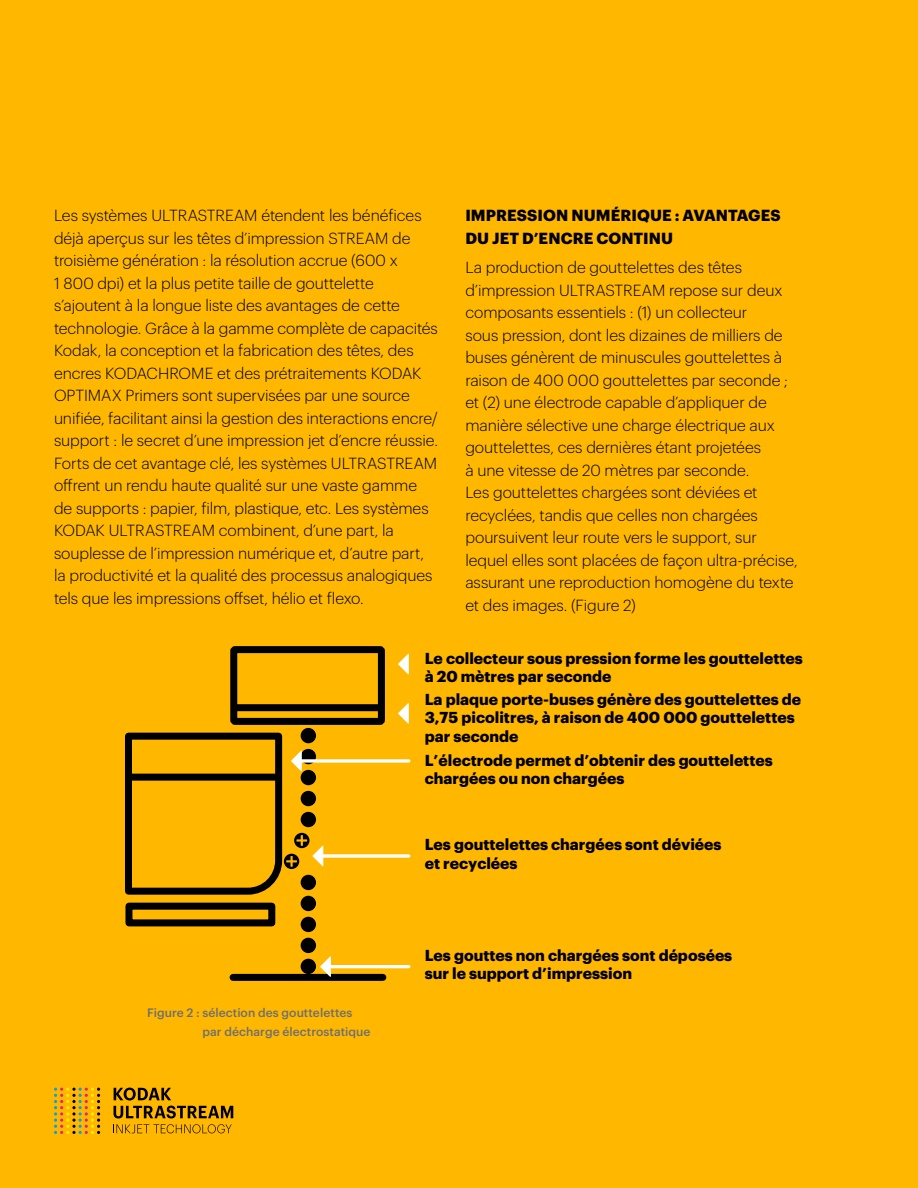
<style>
.page{position:relative;width:918px;height:1188px;background:#ffb700}
.page>*{position:absolute;margin:0;border:0;box-sizing:border-box;transform-origin:0 0}
.t1{font:300 15.75px/22.5px "Graphik";letter-spacing:-.005em;color:#000}
.t2{font:700 15.75px/22.5px "Graphik";letter-spacing:.005em;color:#000}
.t3{font:700 15.6px/18.8px "Graphik";color:#000}
.t4{font:500 12px/18.9px "Graphik";letter-spacing:.005em;color:#6d6e71}
</style>
<div class="page">
<svg style="left:54px;top:1088px;width:46px;height:46px"></svg>
<svg style="left:113px;top:1088px;width:120px;height:30px"></svg>
<svg style="left:113px;top:1124px;width:119px;height:9px"></svg>
<svg style="left:398px;top:654px;width:11px;height:21px"></svg>
<svg style="left:398px;top:703px;width:11px;height:21px"></svg>
<div style="left:230px;top:646px;width:155px;height:79px;border:7px solid #000;border-radius:2px"></div>
<div style="left:235px;top:704px;width:147px;height:7px;background:#000"></div>
<div style="left:233px;top:974px;width:150px;height:7px;background:#000"></div>
<div style="left:125px;top:903px;width:150px;height:23px;border:7px solid #000"></div>
<div style="left:301px;top:938px;width:15px;height:15px;background:#000;border-radius:50%"></div>
<div style="left:301px;top:959px;width:15px;height:15px;background:#000;border-radius:50%"></div>
<div style="left:301px;top:896px;width:15px;height:15px;background:#000;border-radius:50%"></div>
<div style="left:301px;top:917px;width:15px;height:15px;background:#000;border-radius:50%"></div>
<svg style="left:323px;top:759px;width:86px;height:4px"></svg>
<svg style="left:125px;top:729px;width:198px;height:169px"></svg>
<svg style="left:318px;top:854px;width:91px;height:4px"></svg>
<svg style="left:320px;top:956px;width:11px;height:21px"></svg>
<hr style="left:326px;top:965px;width:83px;height:3px;background:#fff">
<p class="t1" style="left:54px;top:203px;width:385px">Les systèmes ULTRASTREAM étendent les bénéfices déjà aperçus sur les têtes d’impression STREAM de troisième génération : la résolution accrue (600 x<br>1 800 dpi) et la plus petite taille de gouttelette s’ajoutent à la longue liste des avantages de cette technologie. Grâce à la gamme complète de capacités Kodak, la conception et la fabrication des têtes, des encres KODACHROME et des prétraitements KODAK OPTIMAX Primers sont supervisées par une source unifiée, facilitant ainsi la gestion des interactions encre/ support : le secret d’une impression jet d’encre réussie.<br>Forts de cet avantage clé, les systèmes ULTRASTREAM offrent un rendu haute qualité sur une vaste gamme de supports : papier, film, plastique, etc. Les systèmes KODAK ULTRASTREAM combinent, d’une part, la souplesse de l’impression numérique et, d’autre part, la productivité et la qualité des processus analogiques tels que les impressions offset, hélio et flexo.</p>
<p class="t2" style="left:465px;top:203px;width:317px">IMPRESSION NUMÉRIQUE : AVANTAGES<br>DU JET D’ENCRE CONTINU</p>
<p class="t1" style="left:465px;top:255px;width:334px">La production de gouttelettes des têtes d’impression ULTRASTREAM repose sur deux composants essentiels : (1) un collecteur<br>sous pression, dont les dizaines de milliers de buses génèrent de minuscules gouttelettes à raison de 400 000 gouttelettes par seconde ; et (2) une électrode capable d’appliquer de manière sélective une charge électrique aux gouttelettes, ces dernières étant projetées<br>à une vitesse de 20 mètres par seconde.<br>Les gouttelettes chargées sont déviées et recyclées, tandis que celles non chargées poursuivent leur route vers le support, sur lequel elles sont placées de façon ultra-précise, assurant une reproduction homogène du texte et des images. (Figure 2)</p>
<p class="t3" style="left:425px;top:647px;width:380px">Le collecteur sous pression forme les gouttelettes à 20 mètres par seconde</p>
<p class="t3" style="left:425px;top:688px;width:378px">La plaque porte-buses génère des gouttelettes de<br>3,75 picolitres, à raison de 400 000 gouttelettes par seconde</p>
<p class="t3" style="left:425px;top:749px;width:350px">L’électrode permet d’obtenir des gouttelettes chargées ou non chargées</p>
<p class="t3" style="left:425px;top:834px;width:298px">Les gouttelettes chargées sont déviées et recyclées</p>
<p class="t4" style="left:202px;top:1002px;width:169px;text-indent:-55px">Figure 2 : sélection des gouttelettes par décharge électrostatique</p>
<p class="t3" style="left:425px;top:944px;width:309px">Les gouttes non chargées sont déposées sur le support d’impression</p>
</div>
